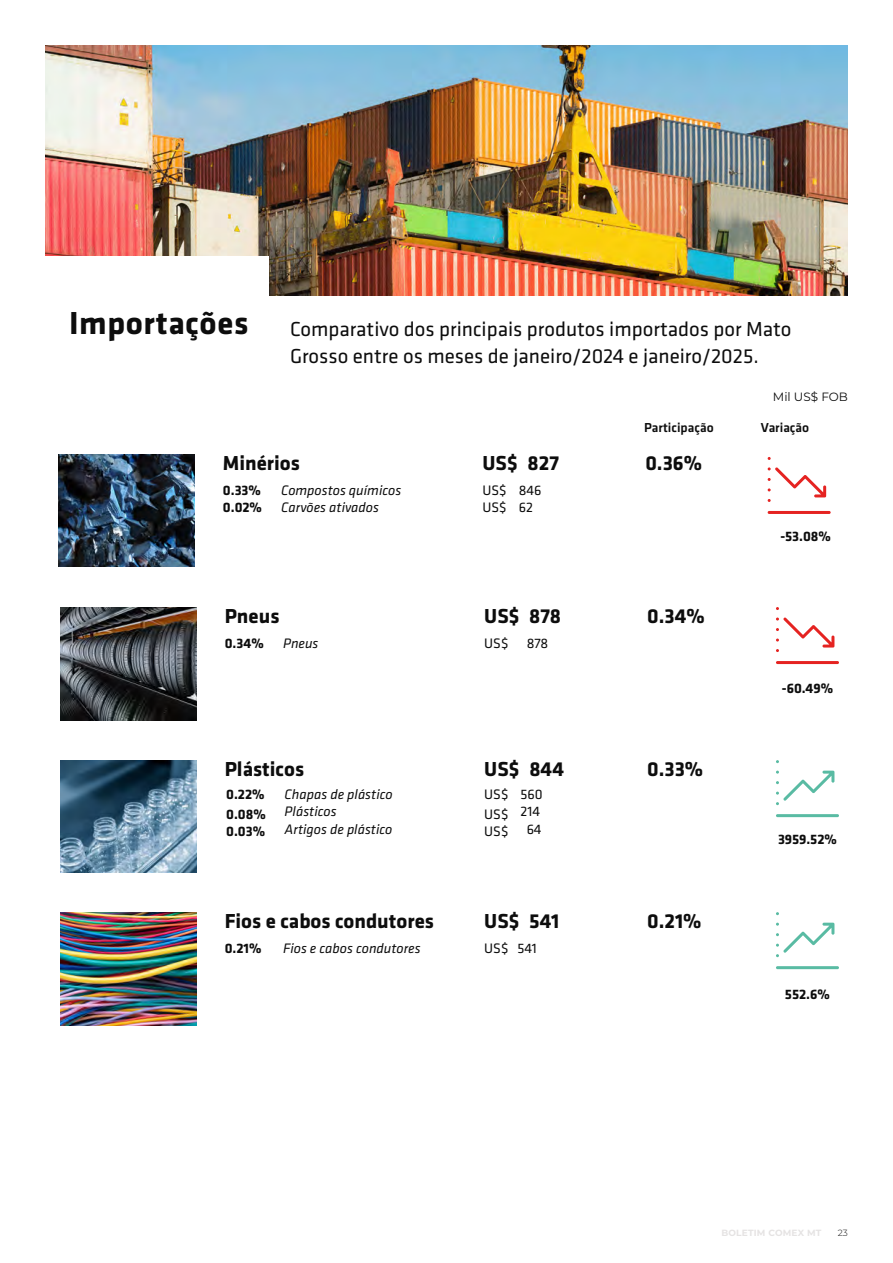
<style>
.page{position:relative;width:893px;height:1263px;background:#fff}
.page>*{position:absolute;margin:0;border:0;box-sizing:border-box;transform-origin:0 0}
.t1{font:700 33px "Klavika Basic";letter-spacing:.02em;color:#0d0d0d}
.t2{font:21px/27px "Klavika Basic";color:#0d0d0d}
.t3{font:700 21px "Klavika Basic";color:#0d0d0d}
.t4{font:italic 14.25px/17.1px "Klavika Basic";color:#0d0d0d}
.t5{font:700 14.25px/17.1px "Klavika Basic";color:#0d0d0d}
.t6{font:14.25px/17.1px "Klavika Basic";color:#0d0d0d}
.t7{font:500 13.5px "Klavika Basic";color:#0d0d0d}
.t8{font:12px "Montserrat";color:#0d0d0d}
.t9{font:700 9px "Montserrat";letter-spacing:.02em;color:#e5e3e3}
.t10{font:300 9px "Montserrat";color:#0d0d0d}
</style>
<div class="page">
<img style="left:60px;top:913px;width:137px;height:112px">
<img style="left:45px;top:45px;width:803px;height:251px">
<div style="left:40px;top:256px;width:229px;height:138px;background:#fff"></div>
<img style="left:58px;top:454px;width:137px;height:113px">
<img style="left:60px;top:608px;width:137px;height:112px">
<hr style="left:776px;top:661px;width:63px;height:3px;background:#e52321;border-radius:2px">
<svg style="left:776px;top:617px;width:58px;height:35px"></svg>
<hr style="left:776px;top:966px;width:63px;height:3px;background:#59bba3;border-radius:2px">
<svg style="left:776px;top:923px;width:58px;height:34px"></svg>
<hr style="left:768px;top:511px;width:63px;height:3px;background:#e52321;border-radius:2px">
<svg style="left:768px;top:467px;width:58px;height:35px"></svg>
<hr style="left:776px;top:814px;width:63px;height:3px;background:#59bba3;border-radius:2px">
<svg style="left:776px;top:771px;width:58px;height:34px"></svg>
<img style="left:60px;top:760px;width:137px;height:113px">
<h1 class="t1" style="left:69px;top:299px;width:181px">Importações</h1>
<h2 class="t2" style="left:290px;top:315px;width:503px">Comparativo dos principais produtos importados por Mato<br>Grosso entre os meses de janeiro/2024 e janeiro/2025.</h2>
<p class="t8" style="left:773px;top:388px;width:77px">Mil US$ FOB</p>
<p class="t7" style="left:644px;top:418px;width:71px">Participação</p>
<p class="t7" style="left:761px;top:418px;width:50px">Variação</p>
<h2 class="t3" style="left:223px;top:448px;width:79px">Minérios</h2>
<h2 class="t3" style="left:482px;top:448px;width:78px">US$ 827</h2>
<h2 class="t3" style="left:645px;top:448px;width:58px">0.36%</h2>
<p class="t6" style="left:482px;top:481px;width:26px">US$<br>US$</p>
<p class="t5" style="left:223px;top:481px;width:41px">0.33%<br>0.02%</p>
<p class="t4" style="left:281px;top:482px;width:121px">Compostos químicos<br>Carvões ativados</p>
<p class="t6" style="left:519px;top:481px;width:24px">846<br>62</p>
<h2 class="t3" style="left:225px;top:601px;width:56px">Pneus</h2>
<h2 class="t3" style="left:484px;top:601px;width:78px">US$ 878</h2>
<h2 class="t3" style="left:647px;top:601px;width:59px">0.34%</h2>
<p class="t5" style="left:225px;top:634px;width:41px">0.34%</p>
<p class="t4" style="left:283px;top:634px;width:37px">Pneus</p>
<p class="t6" style="left:484px;top:634px;width:26px">US$</p>
<p class="t6" style="left:527px;top:634px;width:23px">878</p>
<h2 class="t3" style="left:225px;top:754px;width:81px">Plásticos</h2>
<p class="t5" style="left:226px;top:785px;width:40px">0.22%</p>
<p class="t4" style="left:285px;top:786px;width:110px">Chapas de plástico<br>Plásticos<br>Artigos de plástico</p>
<p class="t5" style="left:226px;top:805px;width:41px">0.08%<br>0.03%</p>
<h2 class="t3" style="left:484px;top:754px;width:81px">US$ 844</h2>
<h2 class="t3" style="left:647px;top:754px;width:58px">0.33%</h2>
<p class="t6" style="left:520px;top:786px;width:24px;text-align:center">560<br>214<br>64</p>
<p class="t6" style="left:484px;top:786px;width:26px">US$</p>
<p class="t6" style="left:484px;top:805px;width:26px">US$<br>US$</p>
<h2 class="t3" style="left:225px;top:906px;width:211px">Fios e cabos condutores</h2>
<h2 class="t3" style="left:484px;top:906px;width:77px">US$ 541</h2>
<h2 class="t3" style="left:647px;top:906px;width:56px">0.21%</h2>
<p class="t5" style="left:225px;top:939px;width:38px">0.21%</p>
<p class="t4" style="left:283px;top:939px;width:139px">Fios e cabos condutores</p>
<p class="t6" style="left:484px;top:939px;width:54px">US$ 541</p>
<p class="t5" style="left:780px;top:527px;width:52px">-53.08%</p>
<p class="t5" style="left:782px;top:679px;width:53px">-60.49%</p>
<p class="t5" style="left:778px;top:830px;width:60px">3959.52%</p>
<p class="t5" style="left:785px;top:985px;width:47px">552.6%</p>
<p class="t9" style="left:721px;top:1226px;width:102px">BOLETIM COMEX MT</p>
<p class="t10" style="left:838px;top:1226px;width:12px">23</p>
</div>
